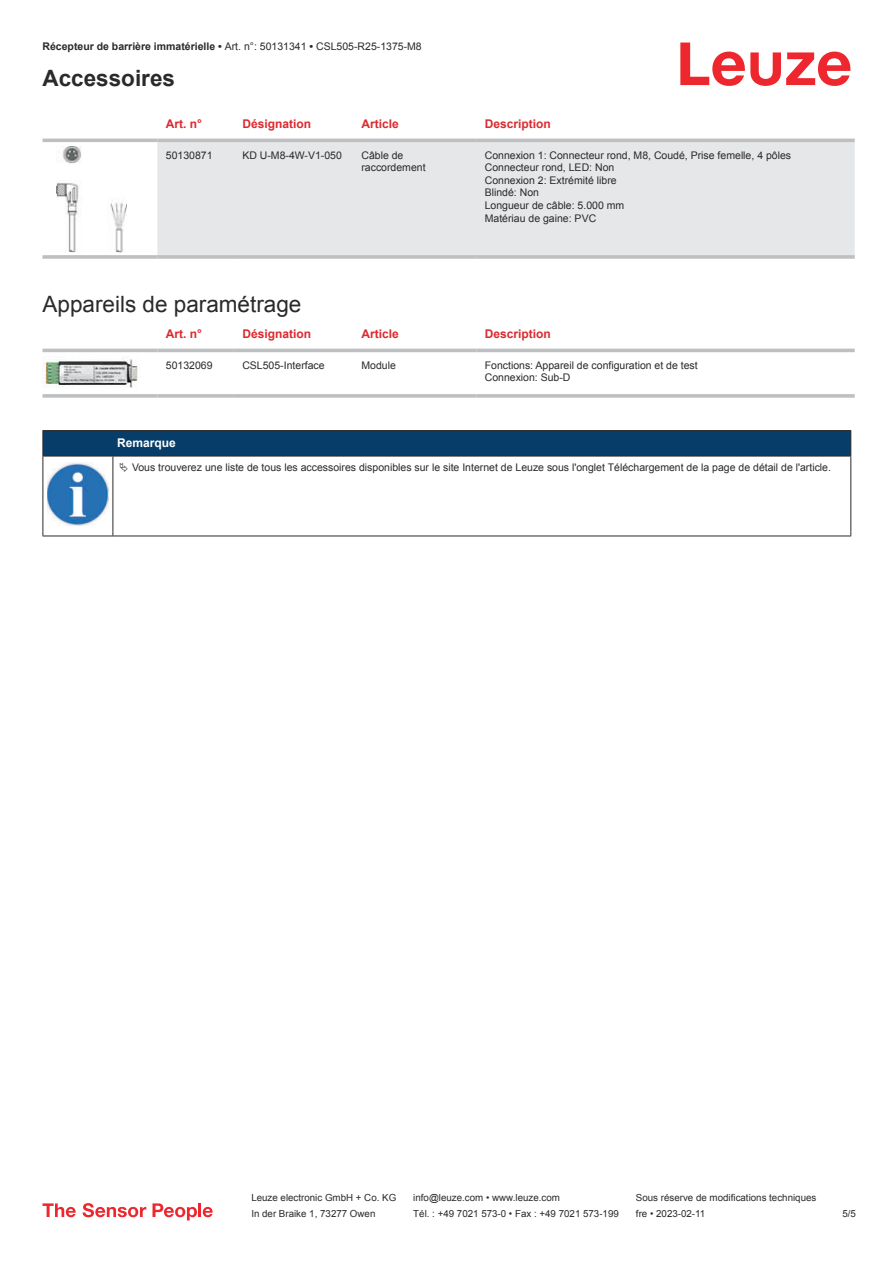
<style>
.page{position:relative;width:893px;height:1263px;background:#fff}
.page>*{position:absolute;margin:0;border:0;box-sizing:border-box;transform-origin:0 0}
.t1{font:22.5px "Arial";color:#2b292a}
.t2{font:700 22.5px "Arial";color:#2b292a}
.t3{font:700 12px "Arial";color:#db2a30}
.t4{font:700 12px "Arial";color:#fff}
.t5{font:10.5px/12.6px "Arial";color:#2b292a}
.t6{font:700 10.5px "Arial";color:#2b292a}
.t7{font:9.75px "Arial";color:#2b292a}
.s1{font-weight:400}
</style>
<div class="page">
<svg style="left:680px;top:43px;width:170px;height:43px"></svg>
<svg style="left:43px;top:138px;width:812px;height:72px"></svg>
<div style="left:157px;top:142px;width:698px;height:113px;background:#e6e7e9"></div>
<hr style="left:43px;top:139px;width:114px;height:3px;background:#bdbfc1">
<hr style="left:157px;top:139px;width:77px;height:3px;background:#bdbfc1">
<hr style="left:234px;top:139px;width:119px;height:3px;background:#bdbfc1">
<hr style="left:353px;top:139px;width:123px;height:3px;background:#bdbfc1">
<hr style="left:476px;top:139px;width:379px;height:3px;background:#bdbfc1">
<svg style="left:43px;top:255px;width:114px;height:4px"></svg>
<hr style="left:157px;top:255px;width:77px;height:4px;background:#bdbfc1">
<svg style="left:234px;top:255px;width:119px;height:4px"></svg>
<svg style="left:353px;top:255px;width:123px;height:4px"></svg>
<hr style="left:476px;top:255px;width:379px;height:4px;background:#bdbfc1">
<img style="left:56px;top:146px;width:70px;height:107px">
<svg style="left:43px;top:348px;width:812px;height:5px;fill:#efeff0"></svg>
<hr style="left:43px;top:349px;width:114px;height:3px;background:#bdbfc1">
<hr style="left:157px;top:349px;width:77px;height:3px;background:#bdbfc1">
<hr style="left:234px;top:349px;width:119px;height:3px;background:#bdbfc1">
<hr style="left:353px;top:349px;width:123px;height:3px;background:#bdbfc1">
<hr style="left:476px;top:349px;width:379px;height:3px;background:#bdbfc1">
<svg style="left:43px;top:394px;width:114px;height:4px"></svg>
<hr style="left:157px;top:394px;width:77px;height:4px;background:#c5c6c8">
<svg style="left:234px;top:394px;width:119px;height:4px"></svg>
<svg style="left:353px;top:394px;width:123px;height:4px"></svg>
<hr style="left:476px;top:394px;width:379px;height:4px;background:#c5c6c8">
<img style="left:43px;top:356px;width:95px;height:32px">
<svg style="left:44px;top:457px;width:806px;height:79px"></svg>
<hr style="left:43px;top:430px;width:70px;height:1px;background:#2b292a">
<hr style="left:43px;top:456px;width:70px;height:1px;background:#2b292a">
<hr style="left:113px;top:430px;width:738px;height:1px;background:#2b292a">
<div style="left:43px;top:431px;width:808px;height:25px;background:#063d69"></div>
<hr style="left:113px;top:456px;width:738px;height:1px;background:#2b292a">
<hr style="left:43px;top:456px;width:1px;height:75px;background:#2b292a">
<hr style="left:113px;top:456px;width:1px;height:75px;background:#2b292a">
<hr style="left:850px;top:456px;width:1px;height:75px;background:#2b292a">
<hr style="left:43px;top:536px;width:70px;height:1px;background:#2b292a">
<hr style="left:113px;top:536px;width:738px;height:1px;background:#2b292a">
<img style="left:47px;top:462px;width:61px;height:63px">
<div style="left:115px;top:457px;width:734px;height:20px;background:#fff"></div>
<svg style="left:43px;top:1203px;width:33px;height:14px"></svg>
<svg style="left:83px;top:1203px;width:63px;height:14px"></svg>
<svg style="left:153px;top:1203px;width:44px;height:17px"></svg>
<hr style="left:198px;top:1203px;width:3px;height:14px;background:#ed272d">
<svg style="left:203px;top:1207px;width:10px;height:10px"></svg>
<p class="t6" style="left:43px;top:43px;width:381px">Récepteur de barrière immatérielle • <span class="s1">Art. n°: 50131341</span> • <span class="s1">CSL505-R25-1375-M8</span></p>
<h1 class="t2" style="left:43px;top:70px;width:134px">Accessoires</h1>
<p class="t3" style="left:166px;top:119px;width:38px">Art. n°</p>
<p class="t3" style="left:242px;top:119px;width:70px">Désignation</p>
<p class="t3" style="left:361px;top:119px;width:39px">Article</p>
<p class="t3" style="left:485px;top:119px;width:68px">Description</p>
<p class="t5" style="left:166px;top:150px;width:48px">50130871</p>
<p class="t5" style="left:242px;top:150px;width:101px">KD U-M8-4W-V1-050</p>
<p class="t5" style="left:361px;top:150px;width:66px">Câble de raccordement</p>
<p class="t5" style="left:485px;top:150px;width:308px">Connexion 1: Connecteur rond, M8, Coudé, Prise femelle, 4 pôles<br>Connecteur rond, LED: Non<br>Connexion 2: Extrémité libre<br>Blindé: Non<br>Longueur de câble: 5.000 mm<br>Matériau de gaine: PVC</p>
<h1 class="t1" style="left:43px;top:295px;width:260px">Appareils de paramétrage</h1>
<p class="t3" style="left:166px;top:329px;width:38px">Art. n°</p>
<p class="t3" style="left:242px;top:329px;width:70px">Désignation</p>
<p class="t3" style="left:361px;top:329px;width:39px">Article</p>
<p class="t3" style="left:485px;top:329px;width:68px">Description</p>
<p class="t5" style="left:166px;top:360px;width:48px">50132069</p>
<p class="t5" style="left:242px;top:360px;width:84px">CSL505-Interface</p>
<p class="t5" style="left:361px;top:360px;width:36px">Module</p>
<p class="t5" style="left:485px;top:360px;width:215px">Fonctions: Appareil de configuration et de test<br>Connexion: Sub-D</p>
<p class="t4" style="left:117px;top:439px;width:60px">Remarque</p>
<p class="t5" style="left:132px;top:462px;width:700px">Vous trouverez une liste de tous les accessoires disponibles sur le site Internet de Leuze sous l'onglet Téléchargement de la page de détail de l'article.</p>
<p class="t7" style="left:251px;top:1194px;width:146px">Leuze electronic GmbH + Co. KG</p>
<p class="t7" style="left:413px;top:1194px;width:148px">info@leuze.com • www.leuze.com</p>
<p class="t7" style="left:636px;top:1194px;width:182px">Sous réserve de modifications techniques</p>
<p class="t7" style="left:251px;top:1210px;width:126px">In der Braike 1, 73277 Owen</p>
<p class="t7" style="left:413px;top:1210px;width:207px">Tél. : +49 7021 573-0 • Fax : +49 7021 573-199</p>
<p class="t7" style="left:636px;top:1210px;width:71px">fre • 2023-02-11</p>
<p class="t7" style="left:842px;top:1210px;width:15px">5 /5</p>
</div>
